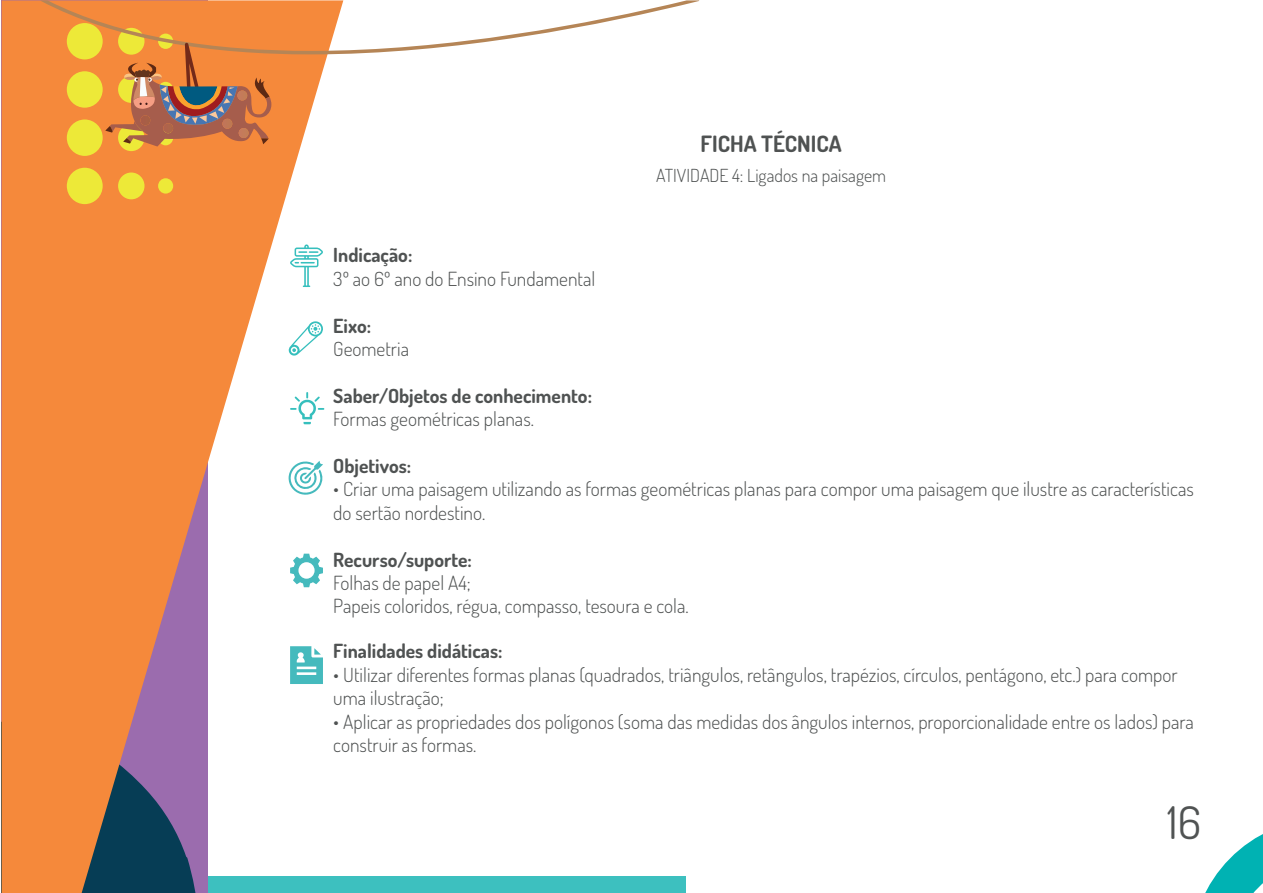
<style>
.page{position:relative;width:1263px;height:893px;background:#fff}
.page>*{position:absolute;margin:0;border:0;box-sizing:border-box;transform-origin:0 0}
.t1{font:45px "Dosis";color:#505353}
.t2{font:700 22.5px "Dosis";color:#4f5252}
.Texto_Corrido{font:300 19.5px/23.4px "Dosis";color:#4f5252}
.Negrito_Corrido{font:700 19.5px "Dosis";color:#4f5252}
.Sub_Ficha_Téc___Ativ{font:300 18px "Dosis";color:#4f5252}
</style>
<div class="page">
<div style="left:2px;top:877px;width:684px;height:16px;background:#3dc0bf"></div>
<svg style="left:1205px;top:834px;width:58px;height:59px"></svg>
<svg style="left:2px;top:0;width:341px;height:893px;fill:#f5893b"></svg>
<div style="left:67px;top:119px;width:36px;height:37px;background:#ede938;border-radius:50%"></div>
<div style="left:118px;top:124px;width:27px;height:27px;background:#ede938;border-radius:50%"></div>
<div style="left:67px;top:168px;width:36px;height:36px;background:#ede938;border-radius:50%"></div>
<div style="left:118px;top:173px;width:27px;height:26px;background:#ede938;border-radius:50%"></div>
<div style="left:158px;top:178px;width:15px;height:16px;background:#ede938;border-radius:50%"></div>
<svg style="left:41px;top:0;width:658px;height:145px"></svg>
<svg style="left:290px;top:244px;width:33px;height:43px"></svg>
<svg style="left:288px;top:321px;width:35px;height:35px"></svg>
<svg style="left:290px;top:392px;width:34px;height:32px"></svg>
<svg style="left:288px;top:461px;width:35px;height:35px"></svg>
<svg style="left:290px;top:554px;width:33px;height:33px"></svg>
<svg style="left:290px;top:646px;width:33px;height:38px"></svg>
<p class="t2" style="left:701px;top:129px;width:143px">FICHA TÉCNICA</p>
<p class="Sub_Ficha_Téc___Ativ" style="left:656px;top:163px;width:231px">ATIVIDADE 4: Ligados na paisagem</p>
<p class="Negrito_Corrido" style="left:333px;top:243px;width:81px">Indicação:</p>
<p class="Texto_Corrido" style="left:333px;top:266px;width:264px">3º ao 6º ano do Ensino Fundamental</p>
<p class="Negrito_Corrido" style="left:333px;top:313px;width:39px">Eixo:</p>
<p class="Texto_Corrido" style="left:333px;top:337px;width:77px">Geometria</p>
<p class="Negrito_Corrido" style="left:333px;top:383px;width:260px">Saber/Objetos de conhecimento:</p>
<p class="Texto_Corrido" style="left:333px;top:407px;width:202px">Formas geométricas planas.</p>
<p class="Negrito_Corrido" style="left:333px;top:453px;width:79px">Objetivos:</p>
<p class="Texto_Corrido" style="left:333px;top:477px;width:862px">• Criar uma paisagem utilizando as formas geométricas planas para compor uma paisagem que ilustre as características do sertão nordestino.</p>
<p class="Negrito_Corrido" style="left:333px;top:547px;width:140px">Recurso/suporte:</p>
<p class="Texto_Corrido" style="left:333px;top:571px;width:139px">Folhas de papel A4;</p>
<p class="Texto_Corrido" style="left:333px;top:594px;width:357px">Papeis coloridos, régua, compasso, tesoura e cola.</p>
<p class="Negrito_Corrido" style="left:333px;top:639px;width:171px">Finalidades didáticas:</p>
<p class="Texto_Corrido" style="left:333px;top:662px;width:846px">• Utilizar diferentes formas planas (quadrados, triângulos, retângulos, trapézios, círculos, pentágono, etc.) para compor uma ilustração;</p>
<p class="Texto_Corrido" style="left:333px;top:709px;width:862px">• Aplicar as propriedades dos polígonos (soma das medidas dos ângulos internos, proporcionalidade entre os lados) para construir as formas.</p>
<h1 class="t1" style="left:1167px;top:793px;width:35px">16</h1>
</div>
